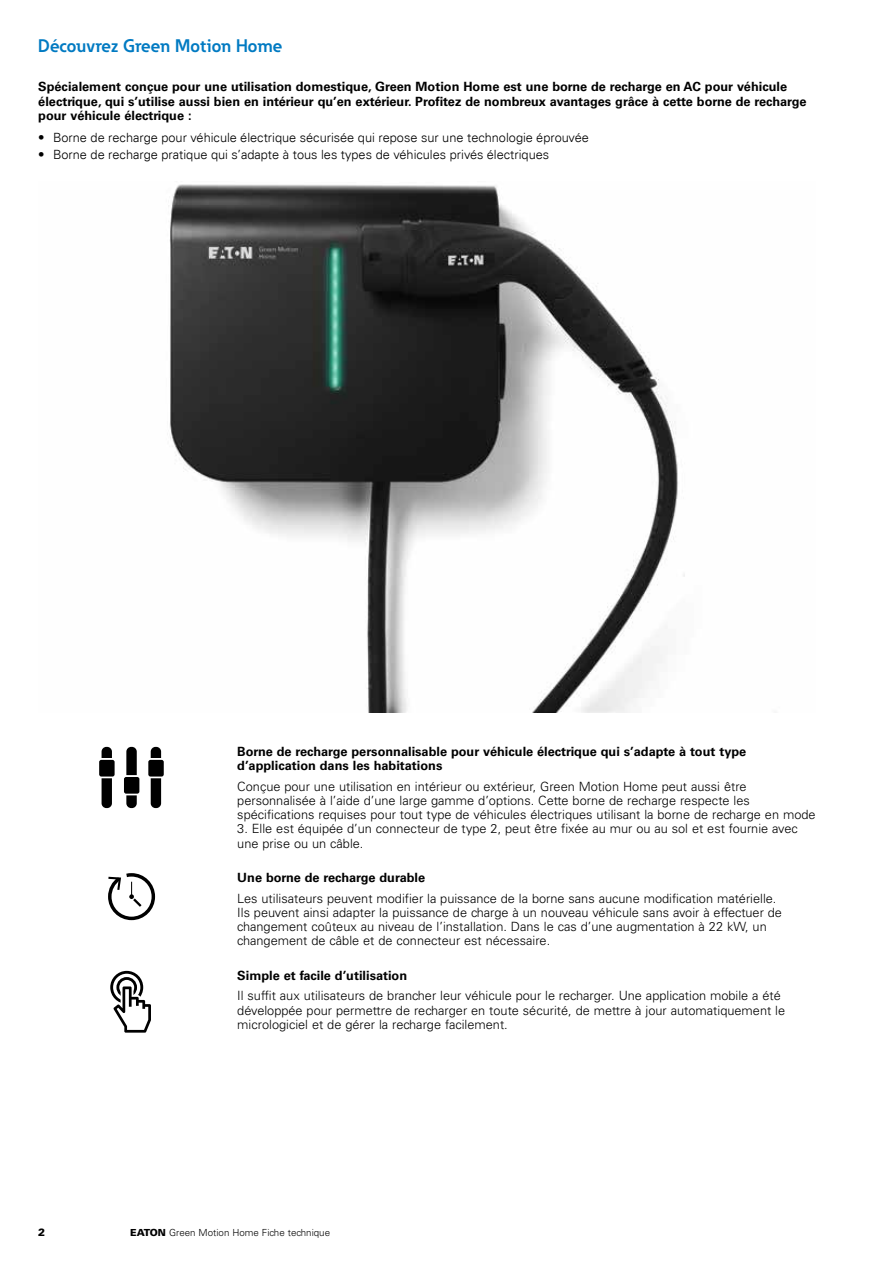
<style>
.page{position:relative;width:893px;height:1263px;background:#fff}
.page>*{position:absolute;margin:0;border:0;box-sizing:border-box;transform-origin:0 0}
.t1{font:700 18px "Eaton";color:#007ac2}
.t2{font:300 12.75px/14.2px "Univers LT Std";color:#000}
.t3{font:700 12.75px/14.2px "Univers LT Std";color:#000}
.t4{font:300 12.75px "EATON Univers";color:#000}
.t5{font:900 10.5px "Univers LT Std";color:#000}
.t6{font:300 9.75px "Univers LT Std";color:#000}
.s1{font-weight:900}
</style>
<div class="page">
<img style="left:168px;top:184px;width:517px;height:528px">
<svg style="left:110px;top:970px;width:41px;height:63px"></svg>
<svg style="left:108px;top:873px;width:48px;height:48px"></svg>
<div style="left:102px;top:747px;width:10px;height:61px;background:#000;border-radius:5px"></div>
<svg style="left:98px;top:758px;width:18px;height:20px"></svg>
<div style="left:99px;top:760px;width:16px;height:16px;background:#000;border-radius:2px"></div>
<div style="left:151px;top:747px;width:10px;height:61px;background:#000;border-radius:5px"></div>
<svg style="left:148px;top:758px;width:17px;height:20px"></svg>
<div style="left:148px;top:760px;width:16px;height:16px;background:#000;border-radius:2px"></div>
<div style="left:126px;top:747px;width:11px;height:61px;background:#000;border-radius:5px"></div>
<svg style="left:123px;top:775px;width:17px;height:20px"></svg>
<div style="left:124px;top:777px;width:15px;height:17px;background:#000;border-radius:2px"></div>
<h1 class="t1" style="left:38px;top:35px;width:245px">Découvrez Green Motion Home</h1>
<p class="t3" style="left:38px;top:80px;width:770px">Spécialement conçue pour une utilisation domestique, Green Motion Home est une borne de recharge en AC pour véhicule électrique, qui s’utilise aussi bien en intérieur qu’en extérieur. Profitez de nombreux avantages grâce à cette borne de recharge pour véhicule électrique :</p>
<p class="t4" style="left:38px;top:131px;width:552px">• Borne de recharge pour véhicule électrique sécurisée qui repose sur une technologie éprouvée</p>
<p class="t4" style="left:38px;top:147px;width:512px">• Borne de recharge pratique qui s’adapte à tous les types de véhicules privés électriques</p>
<p class="t3" style="left:237px;top:745px;width:510px">Borne de recharge personnalisable pour véhicule électrique qui s’adapte à tout type d’application dans les habitations</p>
<p class="t2" style="left:237px;top:779px;width:580px">Conçue pour une utilisation en intérieur ou extérieur, Green Motion Home peut aussi être personnalisée à l’aide d’une large gamme d’options. Cette borne de recharge respecte les spécifications requises pour tout type de véhicules électriques utilisant la borne de recharge en mode</p>
<p class="t2" style="left:237px;top:822px;width:562px">3. Elle est équipée d’un connecteur de type 2, peut être fixée au mur ou au sol et est fournie avec une prise ou un câble.</p>
<p class="t3" style="left:237px;top:871px;width:189px">Une borne de recharge durable</p>
<p class="t2" style="left:237px;top:891px;width:546px">Les utilisateurs peuvent modifier la puissance de la borne sans aucune modification matérielle.<br>Ils peuvent ainsi adapter la puissance de charge à un nouveau véhicule sans avoir à effectuer de changement coûteux au niveau de l’installation. Dans le cas d’une augmentation à 22 kW, un changement de câble et de connecteur est nécessaire.</p>
<p class="t3" style="left:237px;top:968px;width:171px">Simple et facile d’utilisation</p>
<p class="t2" style="left:237px;top:989px;width:549px">Il suffit aux utilisateurs de brancher leur véhicule pour le recharger. Une application mobile a été développée pour permettre de recharger en toute sécurité, de mettre à jour automatiquement le micrologiciel et de gérer la recharge facilement.</p>
<p class="t5" style="left:38px;top:1225px;width:9px">2</p>
<p class="t6" style="left:130px;top:1227px;width:201px"><span class="s1">EATON</span> Green Motion Home Fiche technique</p>
</div>
